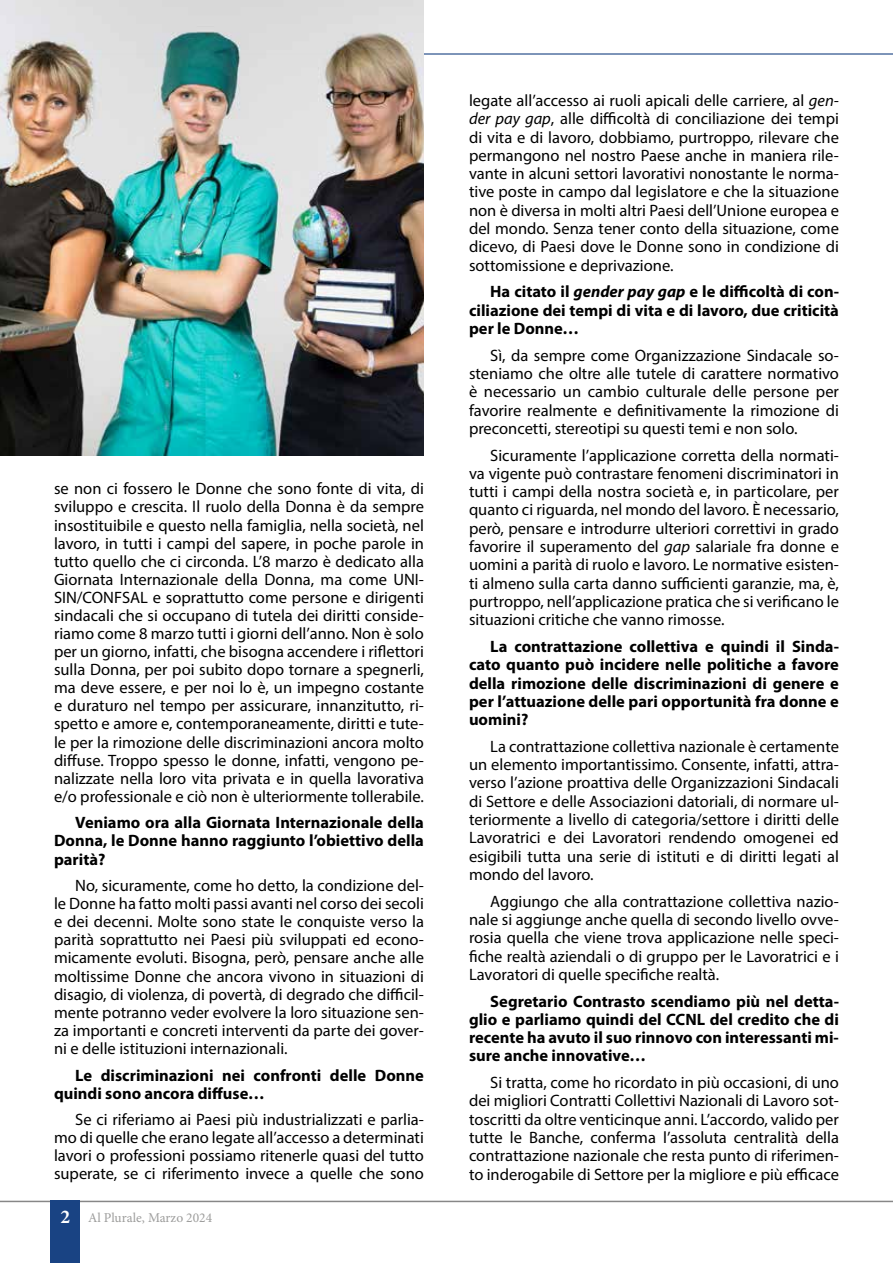
<style>
.page{position:relative;width:893px;height:1263px;background:#fff}
.page>*{position:absolute;margin:0;border:0;box-sizing:border-box;transform-origin:0 0}
.t1{font:16.5px/18.3px "Myriad Pro";color:#000;text-align:justify}
.t2{font:700 16.5px/18.3px "Myriad Pro";color:#000;text-align:justify}
.t3{font:13.5px "Minion Pro";color:#9d9d9c}
.s1{font-weight:700;font-size:19.5px;color:#fff}
.s2{font-style:italic}
</style>
<div class="page">
<hr style="left:0;top:53px;width:893px;height:2px;background:#194383">
<hr style="left:0;top:1201px;width:893px;height:1px;background:#878787">
<div style="left:51px;top:1201px;width:29px;height:62px;background:#194383"></div>
<img style="left:0;top:0;width:424px;height:455px">
<p class="t1" style="left:54px;top:479px;width:371px">se non ci fossero le Donne che sono fonte di vita, di sviluppo e crescita. Il ruolo della Donna è da sempre insostituibile e questo nella famiglia, nella società, nel lavoro, in tutti i campi del sapere, in poche parole in tutto quello che ci circonda. L’8 marzo è dedicato alla Giornata Internazionale della Donna, ma come UNI-SIN/CONFSAL e soprattutto come persone e dirigenti sindacali che si occupano di tutela dei diritti conside&shy;riamo come 8 marzo tutti i giorni dell’anno. Non è solo per un giorno, infatti, che bisogna accendere i riflettori sulla Donna, per poi subito dopo tornare a spegnerli, ma deve essere, e per noi lo è, un impegno costante e duraturo nel tempo per assicurare, innanzitutto, ri&shy;spetto e amore e, contemporaneamente, diritti e tute&shy;le per la rimozione delle discriminazioni ancora molto diffuse. Troppo spesso le donne, infatti, vengono pe&shy;nalizzate nella loro vita privata e in quella lavorativa e/o professionale e ciò non è ulteriormente tollerabile.</p>
<p class="t2" style="left:54px;top:813px;width:371px;text-indent:21px">Veniamo ora alla Giornata Internazionale della Donna, le Donne hanno raggiunto l’obiettivo della parità?</p>
<p class="t1" style="left:54px;top:876px;width:371px;text-indent:21px">No, sicuramente, come ho detto, la condizione del&shy;le Donne ha fatto molti passi avanti nel corso dei secoli e dei decenni. Molte sono state le conquiste verso la parità soprattutto nei Paesi più sviluppati ed econo&shy;micamente evoluti. Bisogna, però, pensare anche alle moltissime Donne che ancora vivono in situazioni di disagio, di violenza, di povertà, di degrado che difficil&shy;mente potranno veder evolvere la loro situazione sen&shy;za importanti e concreti interventi da parte dei gover&shy;ni e delle istituzioni internazionali.</p>
<p class="t2" style="left:54px;top:1065px;width:371px;text-indent:21px">Le discriminazioni nei confronti delle Donne quindi sono ancora diffuse…</p>
<p class="t1" style="left:54px;top:1110px;width:371px;text-indent:21px">Se ci riferiamo ai Paesi più industrializzati e parlia&shy;mo di quelle che erano legate all’accesso a determinati lavori o professioni possiamo ritenerle quasi del tutto superate, se ci riferimento invece a quelle che sono</p>
<p class="t3" style="left:60px;top:1208px;width:153px"><span class="s1">2</span> Al Plurale, Marzo 2024</p>
<p class="t1" style="left:469px;top:91px;width:371px">legate all’accesso ai ruoli apicali delle carriere, al <span class="s2">gen&shy;der pay gap</span>, alle difficoltà di conciliazione dei tempi di vita e di lavoro, dobbiamo, purtroppo, rilevare che permangono nel nostro Paese anche in maniera rile&shy;vante in alcuni settori lavorativi nonostante le norma&shy;tive poste in campo dal legislatore e che la situazione non è diversa in molti altri Paesi dell’Unione europea e del mondo. Senza tener conto della situazione, come dicevo, di Paesi dove le Donne sono in condizione di sottomissione e deprivazione.</p>
<p class="t2" style="left:469px;top:282px;width:371px;text-indent:21px">Ha citato il <span class="s2">gender pay gap</span> e le difficoltà di con&shy;ciliazione dei tempi di vita e di lavoro, due criticità per le Donne…</p>
<p class="t1" style="left:469px;top:346px;width:371px;text-indent:21px">Sì, da sempre come Organizzazione Sindacale so&shy;steniamo che oltre alle tutele di carattere normativo è necessario un cambio culturale delle persone per favorire realmente e definitivamente la rimozione di preconcetti, stereotipi su questi temi e non solo.</p>
<p class="t1" style="left:469px;top:446px;width:371px;text-indent:21px">Sicuramente l’applicazione corretta della normati&shy;va vigente può contrastare fenomeni discriminatori in tutti i campi della nostra società e, in particolare, per quanto ci riguarda, nel mondo del lavoro. È necessario, però, pensare e introdurre ulteriori correttivi in grado favorire il superamento del <span class="s2">gap</span> salariale fra donne e uomini a parità di ruolo e lavoro. Le normative esisten&shy;ti almeno sulla carta danno sufficienti garanzie, ma, è, purtroppo, nell’applicazione pratica che si verificano le situazioni critiche che vanno rimosse.</p>
<p class="t2" style="left:469px;top:637px;width:371px;text-indent:21px">La contrattazione collettiva e quindi il Sinda&shy;cato quanto può incidere nelle politiche a favore della rimozione delle discriminazioni di genere e per l’attuazione delle pari opportunità fra donne e uomini?</p>
<p class="t1" style="left:469px;top:737px;width:371px;text-indent:21px">La contrattazione collettiva nazionale è certamente un elemento importantissimo. Consente, infatti, attra&shy;verso l’azione proattiva delle Organizzazioni Sindacali di Settore e delle Associazioni datoriali, di normare ul&shy;teriormente a livello di categoria/settore i diritti delle Lavoratrici e dei Lavoratori rendendo omogenei ed esigibili tutta una serie di istituti e di diritti legati al mondo del lavoro.</p>
<p class="t1" style="left:469px;top:892px;width:371px;text-indent:21px">Aggiungo che alla contrattazione collettiva nazio&shy;nale si aggiunge anche quella di secondo livello ovve&shy;rosia quella che viene trova applicazione nelle speci&shy;fiche realtà aziendali o di gruppo per le Lavoratrici e i Lavoratori di quelle specifiche realtà.</p>
<p class="t2" style="left:469px;top:991px;width:371px;text-indent:21px">Segretario Contrasto scendiamo più nel detta&shy;glio e parliamo quindi del CCNL del credito che di recente ha avuto il suo rinnovo con interessanti mi&shy;sure anche innovative…</p>
<p class="t1" style="left:469px;top:1073px;width:371px;text-indent:21px">Si tratta, come ho ricordato in più occasioni, di uno dei migliori Contratti Collettivi Nazionali di Lavoro sot&shy;toscritti da oltre venticinque anni. L’accordo, valido per tutte le Banche, conferma l’assoluta centralità della contrattazione nazionale che resta punto di riferimen&shy;to inderogabile di Settore per la migliore e più efficace</p>
</div>
